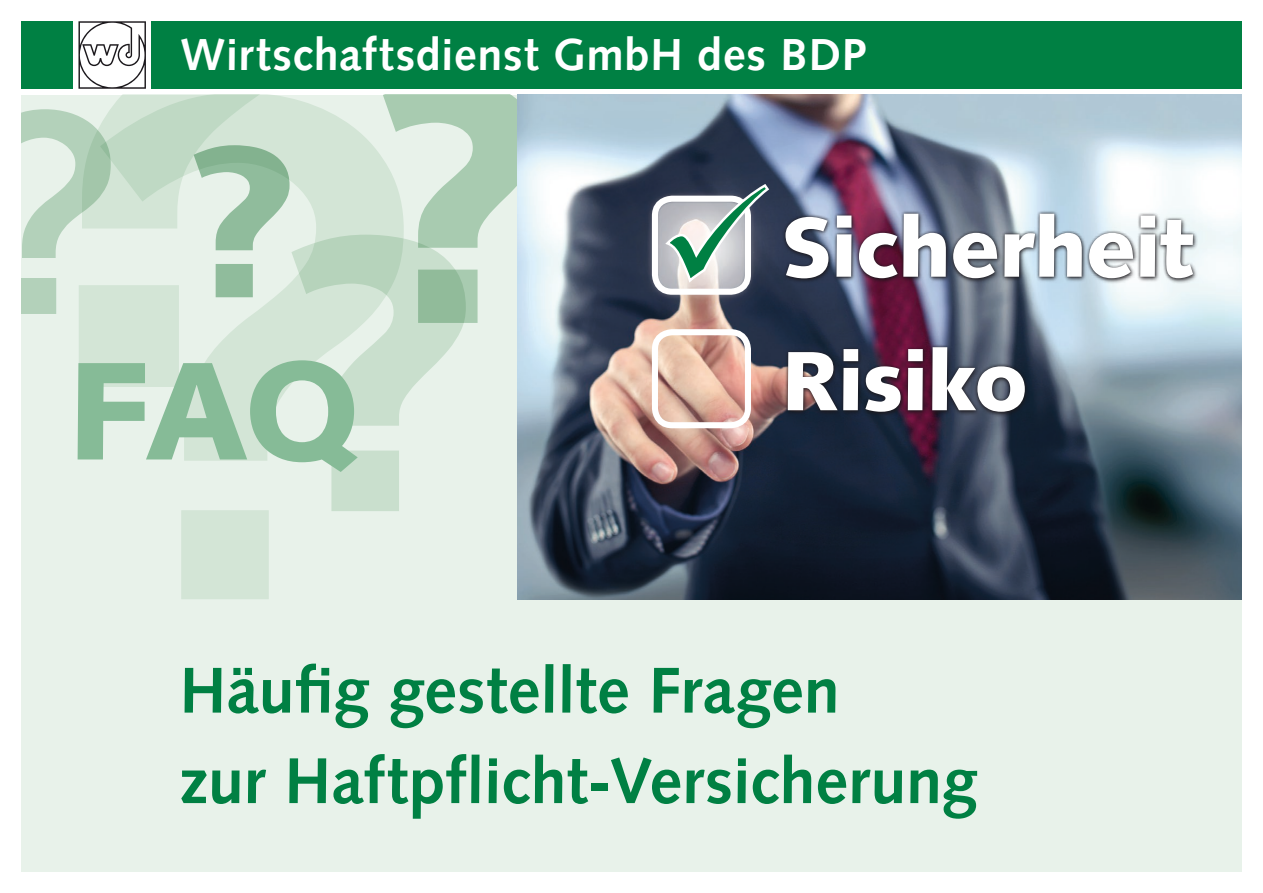
<style>
.page{position:relative;width:1263px;height:893px;background:#fff}
.page>*{position:absolute;margin:0;border:0;box-sizing:border-box;transform-origin:0 0}
.t1{font:900 84px/133.5px "Syntax LT";letter-spacing:-.01em;color:#fff}
.t2{font:700 64.65px/90.4px "Syntax LT";color:#008043}
.t3{font:700 45px "Syntax LT";letter-spacing:.015em;color:#fff}
</style>
<div class="page">
<div style="left:21px;top:95px;width:1221px;height:777px;background:#e8f2ea"></div>
<svg style="left:79px;top:314px;width:21px;height:46px"></svg>
<svg style="left:100px;top:95px;width:283px;height:504px"></svg>
<svg style="left:21px;top:109px;width:90px;height:205px"></svg>
<svg style="left:291px;top:235px;width:173px;height:276px"></svg>
<svg style="left:383px;top:95px;width:134px;height:228px"></svg>
<svg style="left:194px;top:145px;width:96px;height:152px"></svg>
<div style="left:21px;top:21px;width:52px;height:68px;background:#008043"></div>
<div style="left:152px;top:21px;width:1090px;height:68px;background:#008043"></div>
<svg style="left:78px;top:21px;width:68px;height:68px"></svg>
<svg style="left:78px;top:360px;width:280px;height:112px"></svg>
<img style="left:517px;top:95px;width:725px;height:505px">
<div style="left:652px;top:196px;width:99px;height:99px;border:6px solid #fff;border-radius:17px"></div>
<div style="left:652px;top:329px;width:99px;height:99px;border:6px solid #fff;border-radius:17px"></div>
<div style="left:782px;top:211px;width:417px;height:73px;background:#1b181c;opacity:.75"></div>
<div style="left:782px;top:210px;width:414px;height:71px;background:#1b181c;opacity:.75"></div>
<div style="left:785px;top:344px;width:246px;height:74px;background:#1b181c;opacity:.75"></div>
<div style="left:785px;top:344px;width:243px;height:71px;background:#1b181c;opacity:.75"></div>
<svg style="left:663px;top:182px;width:108px;height:103px;background:#90a2a2"></svg>
<p class="t3" style="left:180px;top:29px;width:688px">Wirtschaftsdienst GmbH des BDP</p>
<p class="t1" style="left:781px;top:181px;width:415px">Sicherheit<br>Risiko</p>
<p class="t2" style="left:180px;top:645px;width:799px">Häufig gestellte Fragen<br>zur Haftpflicht-Versicherung</p>
</div>
